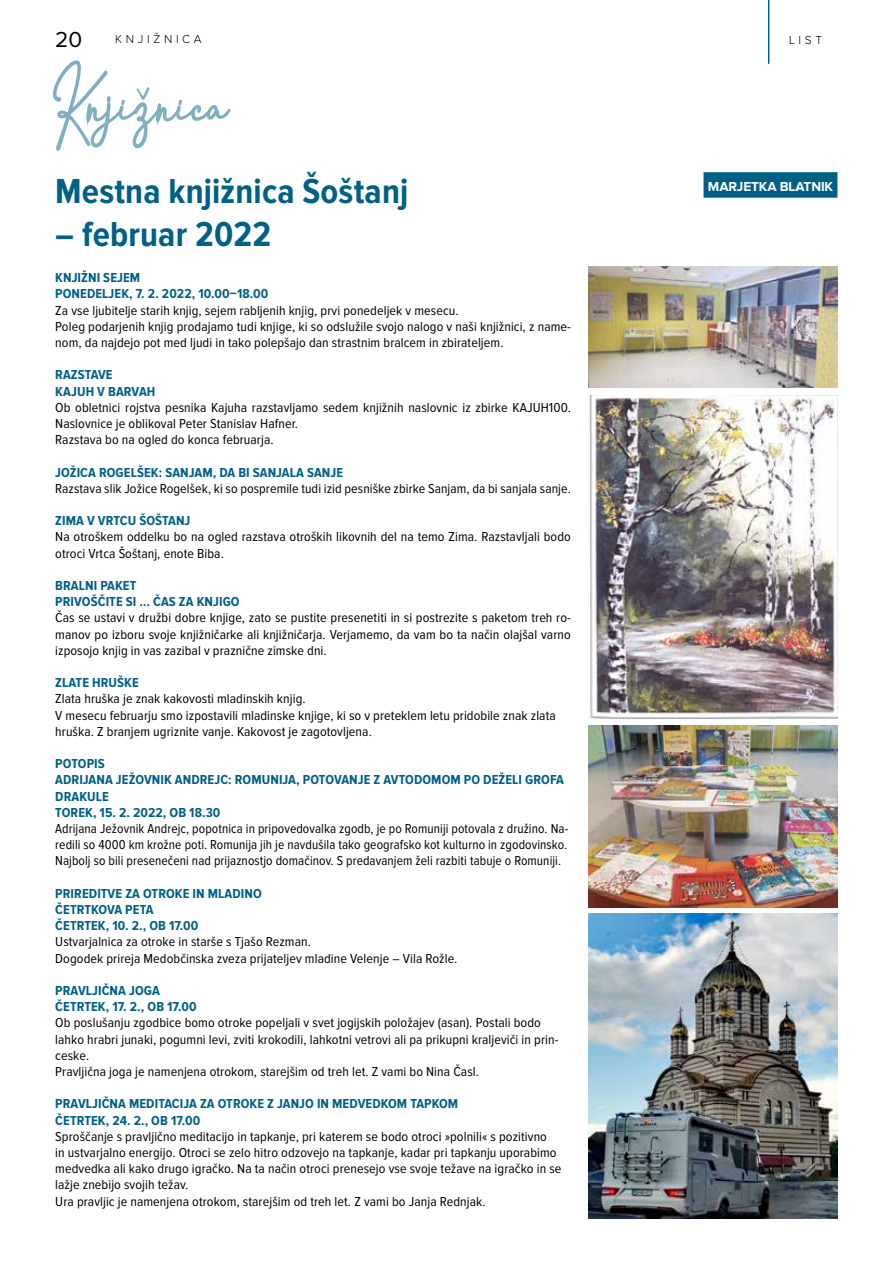
<style>
.page{position:relative;width:893px;height:1263px;background:#fff}
.page>*{position:absolute;margin:0;border:0;box-sizing:border-box;transform-origin:0 0}
.t1{font:700 36px "Proxima Nova Cond";letter-spacing:.005em;color:#006086}
.t2{font:22.5px "Proxima Nova";color:#000}
.t3{font:13.5px/16.2px "Proxima Nova Cond";letter-spacing:.005em;color:#000;scale:1.04 1}
.t4{font:700 13.5px/16.2px "Proxima Nova Cond";letter-spacing:.005em;color:#006086;scale:1.04 1}
.t5{font:13.5px/16.2px "Proxima Nova Cond";letter-spacing:.005em;color:#000;text-align:justify}
.t6{font:700 13.5px "Proxima Nova";letter-spacing:-.01em;color:#fff}
.t7{font:300 12px "Proxima Nova";letter-spacing:.3em;color:#000}
</style>
<div class="page">
<hr style="left:768px;top:0;width:1px;height:64px;background:#006086">
<div style="left:703px;top:172px;width:134px;height:26px;background:#006086"></div>
<svg style="left:52px;top:60px;width:179px;height:91px"></svg>
<img style="left:589px;top:267px;width:249px;height:121px">
<img style="left:589px;top:395px;width:249px;height:324px">
<img style="left:589px;top:725px;width:249px;height:182px">
<img style="left:589px;top:914px;width:249px;height:304px">
<h2 class="t2" style="left:55px;top:29px;width:28px">20</h2>
<p class="t7" style="left:789px;top:35px;width:35px">LIST</p>
<p class="t7" style="left:115px;top:34px;width:41px">KN JIŽNI</p>
<p class="t7" style="left:182px;top:34px;width:21px">C A</p>
<h1 class="t1" style="left:55px;top:171px;width:355px">MESTNA KNJIŽNICA ŠOŠTANJ</h1>
<h1 class="t1" style="left:55px;top:214px;width:218px">– FEBRUAR 2022</h1>
<p class="t4" style="left:55px;top:270px;width:15px">KNJIŽNI</p>
<p class="t4" style="left:103px;top:270px;width:8px">SEJEM</p>
<p class="t4" style="left:55px;top:286px;width:9px">PONEDELJEK</p>
<p class="t4" style="left:129px;top:286px;width:135px">, 7. 2. 2022, 10.00–18.00</p>
<p class="t3" style="left:55px;top:302px;width:497px">Za vse ljubitelje starih knjig, sejem rabljenih knjig, prvi ponedeljek v mesecu.<br>Poleg podarjenih knjig prodajamo tudi knjige, ki so odslužile svojo nalogo v naši knjižnici, z name&shy;nom, da najdejo pot med ljudi in tako polepšajo dan strastnim bralcem in zbirateljem.</p>
<p class="t4" style="left:55px;top:367px;width:98px">RAZSTAVE<br>KAJUH V BARVAH</p>
<p class="t3" style="left:55px;top:400px;width:497px">Ob obletnici rojstva pesnika Kajuha razstavljamo sedem knjižnih naslovnic iz zbirke KAJUH100.<br>Naslovnice je oblikoval Peter Stanislav Hafner.<br>Razstava bo na ogled do konca februarja.</p>
<p class="t4" style="left:55px;top:464px;width:14px">JOŽICA</p>
<p class="t4" style="left:99px;top:464px;width:16px">ROGELŠEK</p>
<p class="t4" style="left:159px;top:464px;width:22px">: SANJAM</p>
<p class="t4" style="left:213px;top:464px;width:47px">, DABISANJALA</p>
<p class="t4" style="left:307px;top:464px;width:8px">SANJE</p>
<p class="t5" style="left:55px;top:481px;width:517px">Razstava slik Jožice Rogelšek, ki so pospremile tudi izid pesniške zbirke Sanjam, da bi sanjala sanje.</p>
<p class="t4" style="left:55px;top:513px;width:15px">ZIMA</p>
<p class="t4" style="left:87px;top:513px;width:26px">V VRTCU</p>
<p class="t4" style="left:139px;top:513px;width:15px">ŠOŠTANJ</p>
<p class="t3" style="left:55px;top:529px;width:497px">Na otroškem oddelku bo na ogled razstava otroških likovnih del na temo Zima. Razstavljali bodo otroci Vrtca Šoštanj, enote Biba.</p>
<p class="t4" style="left:55px;top:578px;width:15px">BRALNI</p>
<p class="t4" style="left:100px;top:578px;width:8px">PAKET</p>
<p class="t4" style="left:55px;top:594px;width:15px">PRIVOŠČITE</p>
<p class="t4" style="left:126px;top:594px;width:35px">SI … ČAS</p>
<p class="t4" style="left:179px;top:594px;width:25px">ZA KNJIGO</p>
<p class="t3" style="left:55px;top:610px;width:497px;text-align:justify">Čas se ustavi v družbi dobre knjige, zato se pustite presenetiti in si postrezite s paketom treh ro&shy;manov po izboru svoje knjižničarke ali knjižničarja. Verjamemo, da vam bo ta način olajšal varno izposojo knjig in vas zazibal v praznične zimske dni.</p>
<p class="t4" style="left:55px;top:675px;width:82px">ZLATE HRUŠKE</p>
<p class="t3" style="left:55px;top:691px;width:483px">Zlata hruška je znak kakovosti mladinskih knjig.<br>V mesecu februarju smo izpostavili mladinske knjige, ki so v preteklem letu pridobile znak zlata hruška. Z branjem ugriznite vanje. Kakovost je zagotovljena.</p>
<p class="t4" style="left:55px;top:756px;width:49px">POTOPIS<br>ADRIJANA</p>
<p class="t4" style="left:116px;top:772px;width:14px">JEŽOVNIK</p>
<p class="t4" style="left:175px;top:772px;width:16px">ANDREJC</p>
<p class="t4" style="left:228px;top:772px;width:23px">: ROMUNIJA</p>
<p class="t4" style="left:296px;top:772px;width:15px">, POTOVANJE</p>
<p class="t4" style="left:374px;top:772px;width:19px">Z AVTODOMOM</p>
<p class="t4" style="left:464px;top:772px;width:26px">PO DEŽELI</p>
<p class="t4" style="left:525px;top:772px;width:9px">GROFA</p>
<p class="t4" style="left:55px;top:788px;width:17px">DRAKULE<br>TOREK</p>
<p class="t4" style="left:93px;top:805px;width:124px">, 15. 2. 2022, OB 18.30</p>
<p class="t5" style="left:55px;top:821px;width:514px">Adrijana Ježovnik Andrejc, popotnica in pripovedovalka zgodb, je po Romuniji potovala z družino. Na&shy;redili so 4000 km krožne poti. Romunija jih je navdušila tako geografsko kot kulturno in zgodovinsko.<br>Najbolj so bili presenečeni nad prijaznostjo domačinov. S predavanjem želi razbiti tabuje o Romuniji.</p>
<p class="t4" style="left:55px;top:886px;width:15px">PRIREDITVE</p>
<p class="t4" style="left:125px;top:886px;width:26px">ZA OTROKE</p>
<p class="t4" style="left:193px;top:886px;width:23px">IN MLADINO</p>
<p class="t4" style="left:55px;top:902px;width:16px">ČETRTKOVA</p>
<p class="t4" style="left:125px;top:902px;width:8px">PETA</p>
<p class="t4" style="left:55px;top:918px;width:8px">ČETRTEK</p>
<p class="t4" style="left:106px;top:918px;width:91px">, 10. 2., OB 17.00</p>
<p class="t3" style="left:55px;top:934px;width:388px">Ustvarjalnica za otroke in starše s Tjašo Rezman.<br>Dogodek prireja Medobčinska zveza prijateljev mladine Velenje – Vila Rožle.</p>
<p class="t4" style="left:55px;top:983px;width:15px">PRAVLJIČNA</p>
<p class="t4" style="left:129px;top:983px;width:9px">JOGA</p>
<p class="t4" style="left:55px;top:999px;width:8px">ČETRTEK</p>
<p class="t4" style="left:106px;top:999px;width:89px">, 17. 2., OB 17.00</p>
<p class="t3" style="left:55px;top:1015px;width:485px">Ob poslušanju zgodbice bomo otroke popeljali v svet jogijskih položajev (asan). Postali bodo lahko hrabri junaki, pogumni levi, zviti krokodili, lahkotni vetrovi ali pa prikupni kraljeviči in prin&shy;ceske.<br>Pravljična joga je namenjena otrokom, starejšim od treh let. Z vami bo Nina Časl.</p>
<p class="t4" style="left:55px;top:1096px;width:15px">PRAVLJIČNA</p>
<p class="t4" style="left:129px;top:1096px;width:8px">MEDITACIJA</p>
<p class="t4" style="left:200px;top:1096px;width:26px">ZA OTROKE</p>
<p class="t4" style="left:267px;top:1096px;width:24px">Z JANJO</p>
<p class="t4" style="left:317px;top:1096px;width:24px">IN MEDVEDKOM</p>
<p class="t4" style="left:410px;top:1096px;width:15px">TAPKOM</p>
<p class="t4" style="left:55px;top:1112px;width:8px">ČETRTEK</p>
<p class="t4" style="left:106px;top:1112px;width:93px">, 24. 2., OB 17.00</p>
<p class="t3" style="left:55px;top:1129px;width:488px">Sproščanje s pravljično meditacijo in tapkanje, pri katerem se bodo otroci »polnili« s pozitivno<br>in ustvarjalno energijo. Otroci se zelo hitro odzovejo na tapkanje, kadar pri tapkanju uporabimo medvedka ali kako drugo igračko. Na ta način otroci prenesejo vse svoje težave na igračko in se lažje znebijo svojih težav.<br>Ura pravljic je namenjena otrokom, starejšim od treh let. Z vami bo Janja Rednjak.</p>
<p class="t6" style="left:708px;top:181px;width:127px">MARJETKA BLATNIK</p>
</div>
